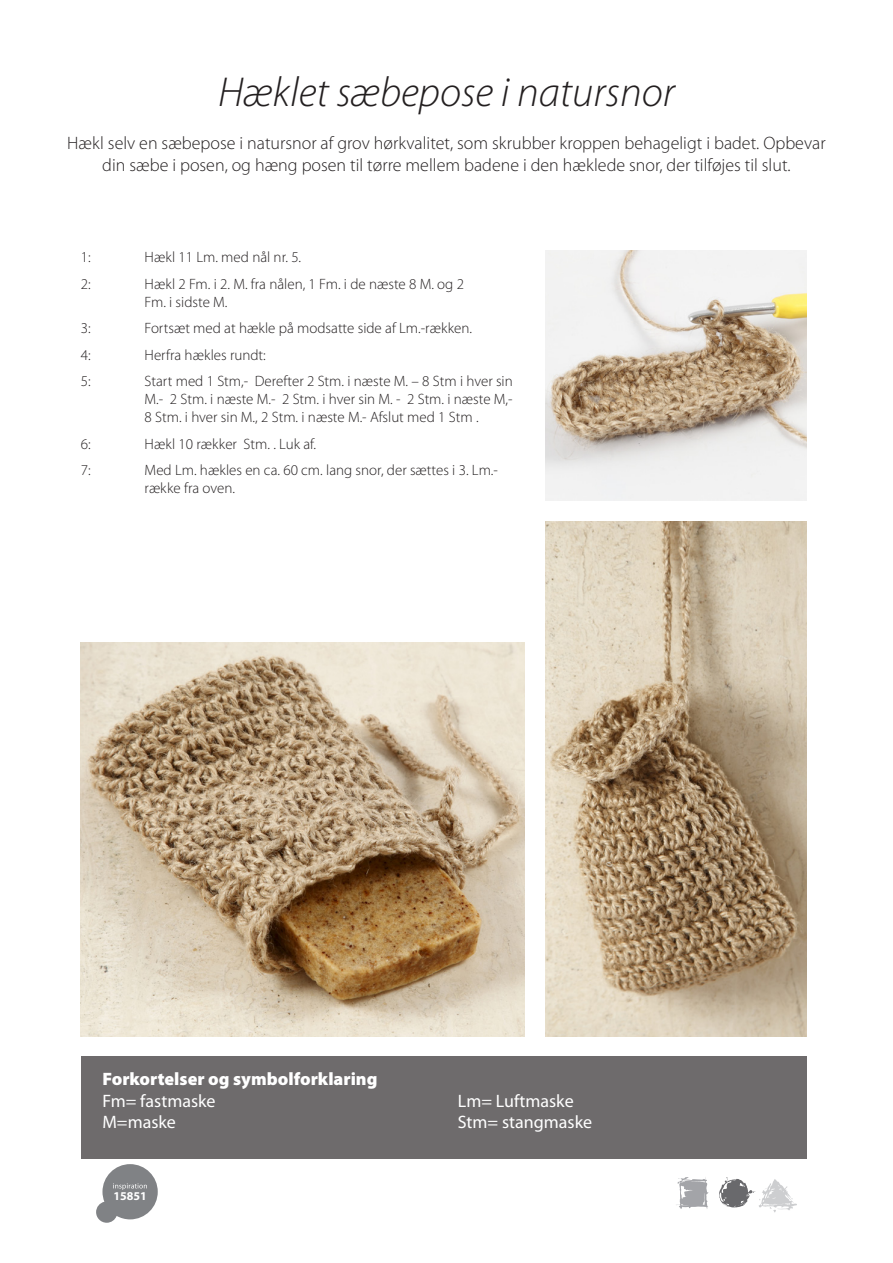
<style>
.page{position:relative;width:893px;height:1263px;background:#fff}
.page>*{position:absolute;margin:0;border:0;box-sizing:border-box;transform-origin:0 0}
.t1{font:italic 300 42px "Myriad Pro";color:#231f20}
.t2{font:300 18px/21.6px "Myriad Pro";color:#231f20;text-align:center}
.t3{font:18px/21.6px "Myriad Pro";color:#fff}
.t4{font:900 18px "Myriad Pro";color:#fff}
.t5{font:300 15px/18px "Myriad Pro";color:#231f20}
.t6{font:700 12px "Myriad Pro";color:#fff}
</style>
<div class="page">
<div style="left:81px;top:1057px;width:725px;height:102px;background:#6e6b6c"></div>
<svg style="left:676px;top:1177px;width:33px;height:32px"></svg>
<svg style="left:719px;top:1177px;width:78px;height:35px"></svg>
<svg style="left:96px;top:1164px;width:62px;height:59px"></svg>
<img style="left:81px;top:642px;width:443px;height:394px">
<img style="left:546px;top:251px;width:260px;height:249px">
<img style="left:546px;top:522px;width:260px;height:514px">
<h1 class="t1" style="left:218px;top:67px;width:458px">Hæklet sæbepose i natursnor</h1>
<p class="t2" style="left:67px;top:132px;width:760px">Hækl selv en sæbepose i natursnor af grov hørkvalitet, som skrubber kroppen behageligt i badet. Opbevar din sæbe i posen, og hæng posen til tørre mellem badene i den hæklede snor, der tilføjes til slut.</p>
<p class="t5" style="left:81px;top:248px;width:11px">1:</p>
<p class="t5" style="left:145px;top:248px;width:158px">Hækl 11 Lm. med nål nr. 5.</p>
<p class="t5" style="left:81px;top:274px;width:11px">2:</p>
<p class="t5" style="left:145px;top:274px;width:321px">Hækl 2 Fm. i 2. M. fra nålen, 1 Fm. i de næste 8 M. og 2<br>Fm. i sidste M.</p>
<p class="t5" style="left:81px;top:319px;width:11px">3:</p>
<p class="t5" style="left:145px;top:319px;width:329px">Fortsæt med at hækle på modsatte side af Lm.-rækken.</p>
<p class="t5" style="left:81px;top:345px;width:11px">4:</p>
<p class="t5" style="left:145px;top:345px;width:123px">Herfra hækles rundt:</p>
<p class="t5" style="left:81px;top:372px;width:11px">5:</p>
<p class="t5" style="left:145px;top:372px;width:370px;text-align:justify">Start med 1 Stm,- Derefter 2 Stm. i næste M. – 8 Stm i hver sin M.- 2 Stm. i næste M.- 2 Stm. i hver sin M. - 2 Stm. i næste M,- 8 Stm. i hver sin M., 2 Stm. i næste M.- Afslut med 1 Stm .</p>
<p class="t5" style="left:81px;top:435px;width:11px">6:</p>
<p class="t5" style="left:145px;top:435px;width:173px">Hækl 10 rækker Stm. . Luk af.</p>
<p class="t5" style="left:81px;top:461px;width:11px">7:</p>
<p class="t5" style="left:145px;top:461px;width:355px">Med Lm. hækles en ca. 60 cm. lang snor, der sættes i 3. Lm.- række fra oven.</p>
<p class="t4" style="left:102px;top:1067px;width:276px">Forkortelser og symbolforklaring</p>
<p class="t3" style="left:102px;top:1089px;width:115px">Fm= fastmaske<br>M=maske</p>
<p class="t3" style="left:458px;top:1089px;width:136px">Lm= Luftmaske<br>Stm= stangmaske</p>
<p class="t6" style="left:114px;top:1188px;width:35px">14027</p>
<p class="t6" style="left:120px;top:1188px;width:28px">5851</p>
</div>
